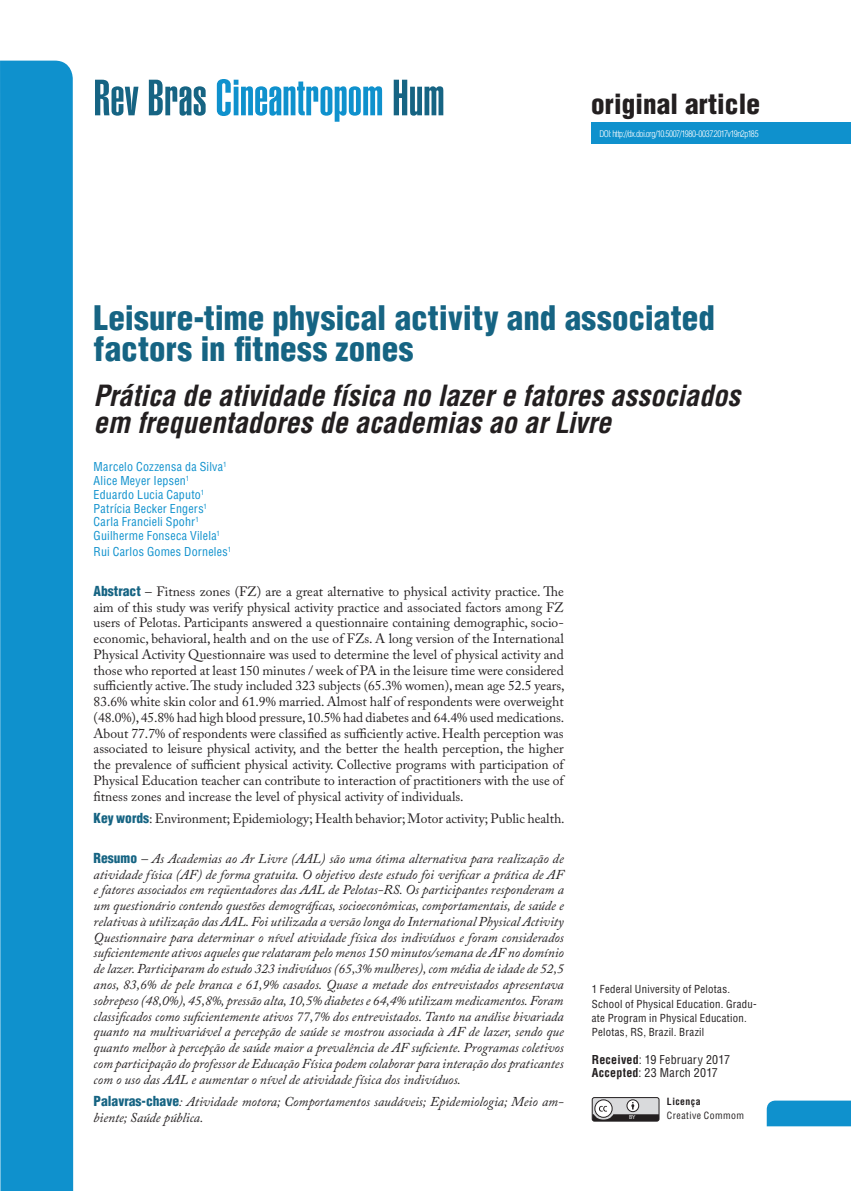
<style>
.page{position:relative;width:851px;height:1191px;background:#fff}
.page>*{position:absolute;margin:0;border:0;box-sizing:border-box;transform-origin:0 0}
.t1{font:50.1px "Helvetica LT Std Ultra Comp";letter-spacing:.005em;color:#0f91cd}
.t2{font:900 condensed 33px/31.5px "Helvetica LT Std";letter-spacing:.005em;color:#166483}
.t3{font:italic 700 condensed 28.5px/27.8px "Helvetica LT Std";letter-spacing:-.005em;color:#231f20}
.t4{font:900 condensed 27.15px "Helvetica LT Std";letter-spacing:.005em;color:#231f20}
.t5{font:italic 13.5px/15.8px "Adobe Caslon Pro";color:#231f20;text-align:justify}
.t6{font:13.5px/15.8px "Adobe Caslon Pro";color:#231f20;text-align:justify}
.t7{font:condensed 12px/13.8px "Helvetica LT Std";letter-spacing:.02em;color:#0f91cd}
.t8{font:condensed 12px/13.5px "Helvetica LT Std";letter-spacing:.02em;color:#231f20}
.t9{font:condensed 10.8px/14.1px "Helvetica LT Std";letter-spacing:.025em;color:#231f20}
.t10{font:condensed 9.75px "Helvetica LT Std";letter-spacing:.045em;color:#231f20}
.t11{font:700 condensed 9.75px "Helvetica LT Std";letter-spacing:.05em;color:#231f20}
.t12{font:300 condensed 9px "Helvetica LT Std";letter-spacing:-.05em;color:#fff}
.t13{font:6px "Myriad Pro";color:#fff}
.s1{color:#166483}
.s2{font-family:"Helvetica LT Std";font-weight:900;font-stretch:condensed;color:#166483}
.s3{font-family:"Helvetica LT Std";font-weight:900;font-style:normal;font-stretch:condensed;color:#166483}
.s4{font-weight:700}
</style>
<div class="page">
<div style="left:592px;top:1097px;width:67px;height:24px;background:#d9dadc;border-radius:2px"></div>
<div style="left:591px;top:1097px;width:68px;height:24px;border:1px solid #231f20;border-radius:2px"></div>
<svg style="left:594px;top:1099px;width:18px;height:18px"></svg>
<div style="left:594px;top:1099px;width:18px;height:18px;border:1px solid #231f20;border-radius:50%"></div>
<div style="left:626px;top:1099px;width:13px;height:13px;border:1px solid #231f20;border-radius:50%"></div>
<div style="left:766px;top:1100px;width:84px;height:26px;background:#0f91cd"></div>
<svg style="left:592px;top:1102px;width:67px;height:19px"></svg>
<div style="left:591px;top:122px;width:259px;height:22px;background:#0f91cd"></div>
<div style="left:0;top:61px;width:73px;height:1130px;background:#0f91cd"></div>
<h1 class="t1" style="left:94px;top:69px;width:352px"><span class="s1">Rev Bras</span> Cineantropom <span class="s1">Hum</span></h1>
<h3 class="t4" style="left:591px;top:87px;width:170px">original article</h3>
<p class="t12" style="left:599px;top:128px;width:161px">DOI:http://dx.doi.org/10.5007/1980-0037.2017v19n2p185</p>
<h2 class="t2" style="left:94px;top:302px;width:623px">Leisure-time physical activity and associated factors in fitness zones</h2>
<h3 class="t3" style="left:94px;top:382px;width:648px">Prática de atividade física no lazer e fatores associados em frequentadores de academias ao ar Livre</h3>
<p class="t7" style="left:94px;top:460px;width:134px">Marcelo Cozzensa da Silva<sup>1<br></sup>Alice Meyer Iepsen<sup>1<br></sup>Eduardo Lucia Caputo<sup>1<br></sup>Patrícia Becker Engers<sup>1<br></sup>Carla Francieli Spohr<sup>1<br></sup>Guilherme Fonseca Vilela<sup>1</sup></p>
<p class="t7" style="left:94px;top:544px;width:139px">Rui Carlos Gomes Dorneles<sup>1</sup></p>
<p class="t6" style="left:94px;top:583px;width:472px"><span class="s2">Abstract</span> – Fitness zones (FZ) are a great alternative to physical activity practice. The aim of this study was verify physical activity practice and associated factors among FZ users of Pelotas. Participants answered a questionnaire containing demographic, socio&shy;economic, behavioral, health and on the use of FZs. A long version of the International Physical Activity Questionnaire was used to determine the level of physical activity and those who reported at least 150 minutes / week of PA in the leisure time were considered sufficiently active. The study included 323 subjects (65.3% women), mean age 52.5 years, 83.6% white skin color and 61.9% married. Almost half of respondents were overweight (48.0%), 45.8% had high blood pressure, 10.5% had diabetes and 64.4% used medications.<br>About 77.7% of respondents were classified as sufficiently active. Health perception was associated to leisure physical activity, and the better the health perception, the higher the prevalence of sufficient physical activity. Collective programs with participation of Physical Education teacher can contribute to interaction of practitioners with the use of fitness zones and increase the level of physical activity of individuals.</p>
<p class="t6" style="left:94px;top:810px;width:472px"><span class="s2">Key words</span>: Environment; Epidemiology; Health behavior; Motor activity; Public health.</p>
<p class="t5" style="left:94px;top:850px;width:471px"><span class="s3">Resumo</span> – As Academias ao Ar Livre (AAL) são uma ótima alternativa para realização de atividade física (AF) de forma gratuita. O objetivo deste estudo foi verificar a prática de AF e fatores associados em reqüentadores das AAL de Pelotas-RS. Os participantes responderam a um questionário contendo questões demográficas, socioeconômicas, comportamentais, de saúde e relativas à utilização das AAL. Foi utilizada a versão longa do International Physical Activity Questionnaire para determinar o nível atividade física dos indivíduos e foram considerados suficientemente ativos aqueles que relataram pelo menos 150 minutos/semana de AF no domínio de lazer. Participaram do estudo 323 indivíduos (65,3% mulheres), com média de idade de 52,5 anos, 83,6% de pele branca e 61,9% casados. Quase a metade dos entrevistados apresentava sobrepeso (48,0%), 45,8%, pressão alta, 10,5% diabetes e 64,4% utilizam medicamentos. Foram classificados como suficientemente ativos 77,7% dos entrevistados. Tanto na análise bivariada quanto na multivariável a percepção de saúde se mostrou associada à AF de lazer, sendo que quanto melhor à percepção de saúde maior a prevalência de AF suficiente. Programas coletivos com participação do professor de Educação Física podem colaborar para interação dos praticantes com o uso das AAL e aumentar o nível de atividade física dos indivíduos.</p>
<p class="t5" style="left:94px;top:1093px;width:471px"><span class="s3">Palavras-chave</span>: Atividade motora; Comportamentos saudáveis; Epidemiologia; Meio am&shy;biente; Saúde pública.</p>
<p class="t9" style="left:591px;top:982px;width:166px">1 Federal University of Pelotas.<br>School of Physical Education. Gradu&shy;ate Program in Physical Education.<br>Pelotas, RS, Brazil. Brazil</p>
<p class="t8" style="left:591px;top:1052px;width:140px"><span class="s4">Received</span>: 19 February 2017<br><span class="s4">Accepted</span>: 23 March 2017</p>
<p class="t11" style="left:666px;top:1095px;width:35px">Licença</p>
<p class="t10" style="left:666px;top:1109px;width:78px">Creative Commom</p>
<p class="t13" style="left:629px;top:1113px;width:8px">BY</p>
</div>
